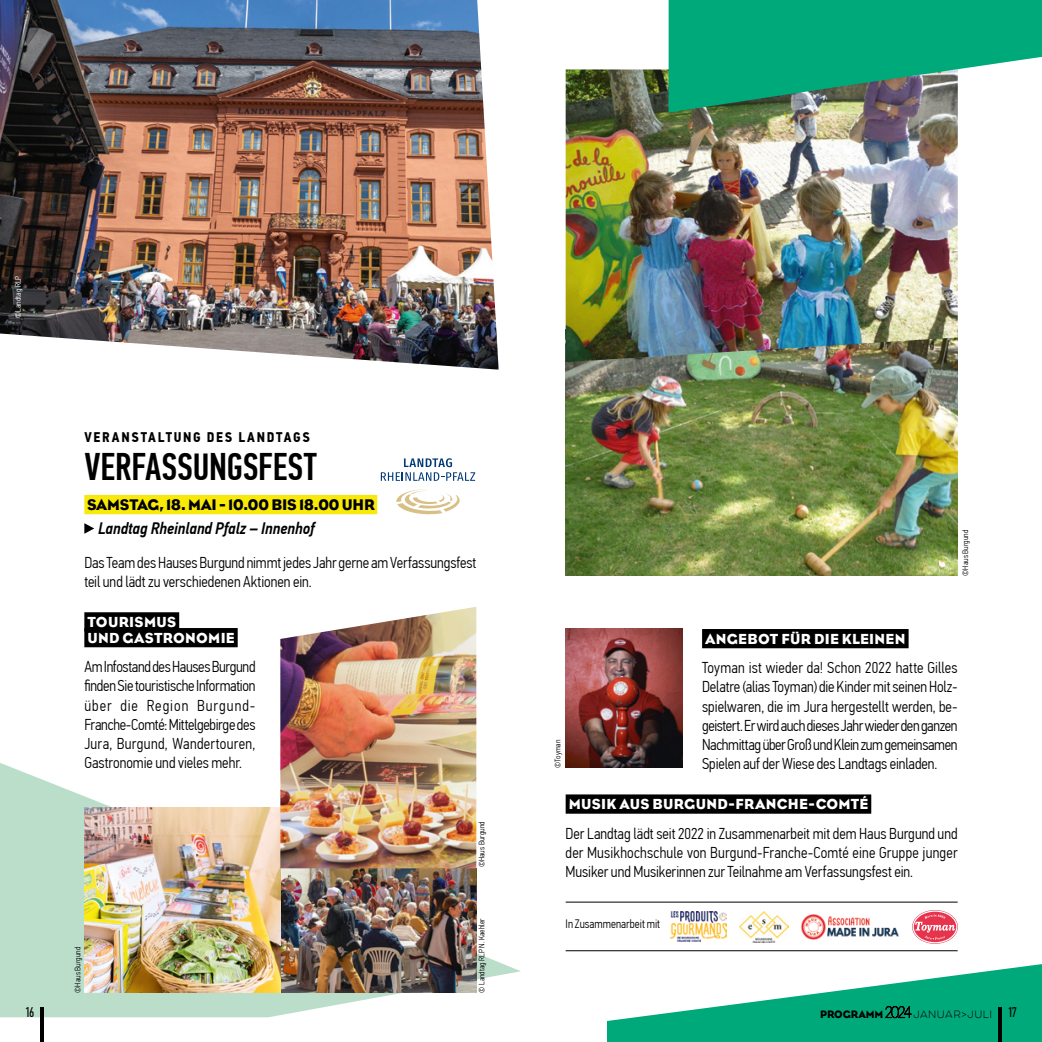
<style>
.page{position:relative;width:1042px;height:1042px;background:#fff}
.page>*{position:absolute;margin:0;border:0;box-sizing:border-box;transform-origin:0 0}
.t1{font:500 38.5px "PF Din Text Comp Pro";color:#000}
.t2{font:italic 500 16.62px "PF Din Text Cond Pro";color:#000}
.t3{font:300 15.75px/19.2px "PF Din Text Cond Pro";letter-spacing:-.005em;color:#000;text-align:justify}
.t4{font:15.75px "Eagle";letter-spacing:-.01em;color:#000}
.t5{font:14.88px/15.8px "Eagle";letter-spacing:.02em;color:#fff}
.t6{font:700 14px "PF Din Text Cond Pro";letter-spacing:.12em;color:#000}
.t7{font:14px "PF Din Text Comp Pro";color:#000}
.t8{font:300 12.25px "PF Din Text Cond Pro";color:#000;scale:.96 1}
.t9{font:100 9.45px "Eveleth Clean";letter-spacing:.055em;color:#000}
.t10{font:300 8.05px "PF Din Text Cond Pro";color:#000}
.t11{font:300 8.05px "PF Din Text Cond Pro";color:#fff}
.s1{font-family:"Eagle";font-weight:400;font-size:11.03px}
.s2{font-family:"Lato";font-size:15.75px}
</style>
<div class="page">
<svg style="left:381px;top:458px;width:94px;height:23px"></svg>
<svg style="left:396px;top:489px;width:64px;height:25px"></svg>
<img style="left:566px;top:362px;width:392px;height:213px">
<img style="left:0;top:0;width:499px;height:370px">
<svg style="left:0;top:757px;width:521px;height:260px;fill:#bbdecb"></svg>
<svg style="left:607px;top:964px;width:435px;height:78px"></svg>
<hr style="left:998px;top:1008px;width:4px;height:34px;background:#000">
<hr style="left:40px;top:1008px;width:4px;height:34px;background:#000">
<div style="left:702px;top:629px;width:206px;height:19px;background:#000"></div>
<div style="left:566px;top:794px;width:305px;height:19px;background:#000"></div>
<div style="left:84px;top:495px;width:293px;height:19px;background:#f8e909"></div>
<div style="left:84px;top:612px;width:95px;height:19px;background:#000"></div>
<div style="left:84px;top:628px;width:154px;height:19px;background:#000"></div>
<svg style="left:84px;top:523px;width:10px;height:11px"></svg>
<img style="left:280px;top:607px;width:196px;height:385px">
<img style="left:84px;top:808px;width:196px;height:184px">
<hr style="left:566px;top:902px;width:391px;height:1px;background:#000">
<hr style="left:566px;top:950px;width:391px;height:1px;background:#000">
<img style="left:670px;top:912px;width:57px;height:30px">
<img style="left:739px;top:911px;width:49px;height:32px">
<img style="left:801px;top:914px;width:98px;height:25px">
<div style="left:912px;top:910px;width:46px;height:34px;border:3px solid #e6344d;border-radius:50%"></div>
<div style="left:912px;top:910px;width:45px;height:33px;border:2px solid #fff;border-radius:50%"></div>
<svg style="left:914px;top:912px;width:42px;height:30px"></svg>
<svg style="left:915px;top:914px;width:40px;height:25px"></svg>
<img style="left:566px;top:69px;width:392px;height:293px">
<svg style="left:668px;top:0;width:374px;height:113px;background:#2ca985"></svg>
<img style="left:566px;top:629px;width:116px;height:139px">
<p class="t11" style="left:14px;top:317px;width:43px;rotate:-90deg">©Landtag RLP</p>
<p class="t6" style="left:84px;top:428px;width:227px">VERANSTALTUNG DES LANDTAGS</p>
<h1 class="t1" style="left:84px;top:444px;width:234px">VERFASSUNGSFEST</h1>
<p class="t4" style="left:87px;top:495px;width:289px">SAMSTAG, 18. MAI - 10.00 BIS 18.00 UHR</p>
<p class="t2" style="left:98px;top:518px;width:218px">Landtag Rheinland Pfalz – Innenhof</p>
<p class="t3" style="left:84px;top:553px;width:393px">Das Team des Hauses Burgund nimmt jedes Jahr gerne am Verfassungsfest teil und lädt zu verschiedenen Aktionen ein.</p>
<p class="t5" style="left:87px;top:614px;width:149px">TOURISMUS<br>UND GASTRONOMIE</p>
<p class="t3" style="left:84px;top:657px;width:173px">Am Infostand des Hauses Burgund finden Sie touristische Information über die Region Burgund-Franche-Comté: Mittelgebirge des Jura, Burgund, Wandertouren, Gastronomie und vieles mehr.</p>
<p class="t10" style="left:73px;top:992px;width:47px;rotate:-90deg">©Haus Burgund</p>
<p class="t10" style="left:477px;top:867px;width:47px;rotate:-90deg">©Haus Burgund</p>
<p class="t10" style="left:477px;top:992px;width:76px;rotate:-90deg">© Landtag RLP N. Kaehler</p>
<p class="t10" style="left:960px;top:575px;width:47px;rotate:-90deg">©Haus Burgund</p>
<p class="t5" style="left:705px;top:631px;width:202px">ANGEBOT FÜR DIE KLEINEN</p>
<p class="t3" style="left:702px;top:658px;width:257px">Toyman ist wieder da! Schon 2022 hatte Gilles Delatre (alias Toyman) die Kinder mit seinen Holz&shy;spielwaren, die im Jura hergestellt werden, be&shy;geistert. Er wird auch dieses Jahr wieder den ganzen Nachmittag über Groß und Klein zum gemeinsamen Spielen auf der Wiese des Landtags einladen.</p>
<p class="t5" style="left:569px;top:796px;width:301px">MUSIK AUS BURGUND-FRANCHE-COMTÉ</p>
<p class="t3" style="left:566px;top:823px;width:393px">Der Landtag lädt seit 2022 in Zusammenarbeit mit dem Haus Burgund und der Musikhochschule von Burgund-Franche-Comté eine Gruppe junger Musiker und Musikerinnen zur Teilnahme am Verfassungsfest ein.</p>
<p class="t10" style="left:553px;top:768px;width:29px;rotate:-90deg">©Toyman</p>
<p class="t8" style="left:566px;top:917px;width:100px">In Zusammenarbeit mit</p>
<p class="t9" style="left:820px;top:1007px;width:173px"><span class="s1">PROGRAMM</span><span class="s2">2024</span> JANUAR&gt;JULI</p>
<p class="t7" style="left:25px;top:1004px;width:11px">16</p>
<p class="t7" style="left:1007px;top:1004px;width:11px">17</p>
</div>
